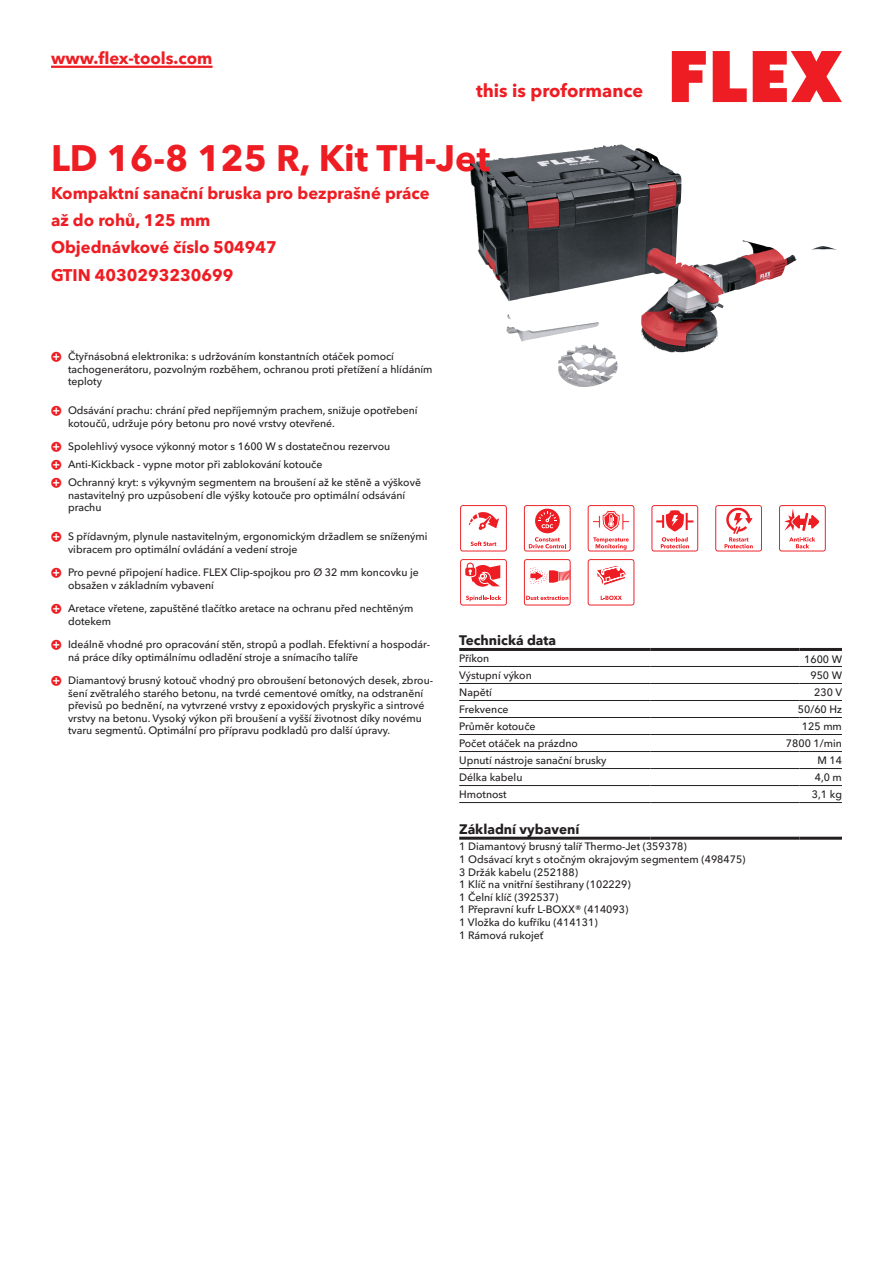
<style>
.page{position:relative;width:893px;height:1263px;background:#fff}
.page>*{position:absolute;margin:0;border:0;box-sizing:border-box;transform-origin:0 0}
.CB_AF_Product-name{font:700 36px "Avenir Next W1 G";color:#ee1d23}
.t1{font:700 18px "Avenir Next W1 G";color:#ee1d23}
.CB_AF_Product-short{font:700 16.5px/27px "Avenir Next W1 G";color:#ee1d23}
.CB_AF_Order-number{font:700 16.5px "Avenir Next W1 G";color:#ee1d23}
.CB_AF_Table-headline{font:700 13.5px "Avenir Next W1 G";color:#231f20}
.CB_AF_Table-specific{font:500 10.5px/12.6px "Avenir Next W1 G";color:#231f20}
</style>
<div class="page">
<svg style="left:672px;top:51px;width:34px;height:51px"></svg>
<svg style="left:713px;top:51px;width:34px;height:51px"></svg>
<svg style="left:753px;top:51px;width:89px;height:51px"></svg>
<hr style="left:51px;top:66px;width:162px;height:2px;background:#ee1d23">
<img style="left:469px;top:144px;width:198px;height:187px">
<hr style="left:459px;top:666px;width:192px;height:1px;background:#231f20">
<hr style="left:651px;top:666px;width:148px;height:1px;background:#231f20">
<hr style="left:799px;top:666px;width:43px;height:1px;background:#231f20">
<hr style="left:459px;top:683px;width:192px;height:1px;background:#231f20">
<hr style="left:651px;top:683px;width:148px;height:1px;background:#231f20">
<hr style="left:799px;top:683px;width:43px;height:1px;background:#231f20">
<hr style="left:459px;top:700px;width:192px;height:1px;background:#231f20">
<hr style="left:651px;top:700px;width:148px;height:1px;background:#231f20">
<hr style="left:799px;top:700px;width:43px;height:1px;background:#231f20">
<hr style="left:459px;top:717px;width:192px;height:1px;background:#231f20">
<hr style="left:651px;top:717px;width:148px;height:1px;background:#231f20">
<hr style="left:799px;top:717px;width:43px;height:1px;background:#231f20">
<hr style="left:459px;top:734px;width:192px;height:1px;background:#231f20">
<hr style="left:651px;top:734px;width:148px;height:1px;background:#231f20">
<hr style="left:799px;top:734px;width:43px;height:1px;background:#231f20">
<hr style="left:459px;top:751px;width:192px;height:1px;background:#231f20">
<hr style="left:651px;top:751px;width:148px;height:1px;background:#231f20">
<hr style="left:799px;top:751px;width:43px;height:1px;background:#231f20">
<hr style="left:459px;top:768px;width:192px;height:1px;background:#231f20">
<hr style="left:651px;top:768px;width:148px;height:1px;background:#231f20">
<hr style="left:799px;top:768px;width:43px;height:1px;background:#231f20">
<hr style="left:459px;top:785px;width:192px;height:1px;background:#231f20">
<hr style="left:651px;top:785px;width:148px;height:1px;background:#231f20">
<hr style="left:799px;top:785px;width:43px;height:1px;background:#231f20">
<hr style="left:459px;top:802px;width:192px;height:1px;background:#231f20">
<hr style="left:651px;top:802px;width:148px;height:1px;background:#231f20">
<hr style="left:799px;top:802px;width:43px;height:1px;background:#231f20">
<hr style="left:459px;top:648px;width:192px;height:3px;background:#231f20">
<hr style="left:651px;top:648px;width:148px;height:3px;background:#231f20">
<hr style="left:799px;top:648px;width:43px;height:3px;background:#231f20">
<hr style="left:459px;top:837px;width:192px;height:3px;background:#231f20">
<hr style="left:651px;top:837px;width:148px;height:3px;background:#231f20">
<hr style="left:799px;top:837px;width:43px;height:3px;background:#231f20">
<svg style="left:460px;top:505px;width:47px;height:46px"></svg>
<svg style="left:524px;top:505px;width:47px;height:46px"></svg>
<svg style="left:588px;top:505px;width:46px;height:46px"></svg>
<svg style="left:651px;top:505px;width:47px;height:46px"></svg>
<svg style="left:715px;top:505px;width:47px;height:46px"></svg>
<svg style="left:779px;top:505px;width:47px;height:46px"></svg>
<svg style="left:460px;top:559px;width:47px;height:46px"></svg>
<svg style="left:524px;top:559px;width:47px;height:46px"></svg>
<svg style="left:588px;top:559px;width:46px;height:46px"></svg>
<h3 class="CB_AF_Product-short" style="left:51px;top:43px;width:163px">www.flex-tools.com</h3>
<h2 class="t1" style="left:476px;top:77px;width:169px">this is proformance</h2>
<p class="CB_AF_Product-name" style="left:51px;top:130px;width:441px">LD 16-8 125 R, Kit TH-Jet</p>
<p class="CB_AF_Product-short" style="left:51px;top:178px;width:380px">Kompaktní sanační bruska pro bezprašné práce až do rohů, 125 mm</p>
<p class="CB_AF_Order-number" style="left:51px;top:234px;width:227px">Objednávkové číslo 504947</p>
<p class="CB_AF_Order-number" style="left:51px;top:262px;width:184px">GTIN 4030293230699</p>
<p class="CB_AF_Table-specific" style="left:68px;top:349px;width:366px">Čtyřnásobná elektronika: s udržováním konstantních otáček pomocí tachogenerátoru, pozvolným rozběhem, ochranou proti přetížení a hlídáním teploty</p>
<p class="CB_AF_Table-specific" style="left:68px;top:403px;width:351px">Odsávání prachu: chrání před nepříjemným prachem, snižuje opotřebení kotoučů, udržuje póry betonu pro nové vrstvy otevřené.</p>
<p class="CB_AF_Table-specific" style="left:68px;top:439px;width:324px">Spolehlivý vysoce výkonný motor s 1600 W s dostatečnou rezervou</p>
<p class="CB_AF_Table-specific" style="left:68px;top:457px;width:256px">Anti-Kickback - vypne motor při zablokování kotouče</p>
<p class="CB_AF_Table-specific" style="left:68px;top:475px;width:354px">Ochranný kryt: s výkyvným segmentem na broušení až ke stěně a výškově nastavitelný pro uzpůsobení dle výšky kotouče pro optimální odsávání prachu</p>
<p class="CB_AF_Table-specific" style="left:68px;top:529px;width:361px">S přídavným, plynule nastavitelným, ergonomickým držadlem se sníženými vibracem pro optimální ovládání a vedení stroje</p>
<p class="CB_AF_Table-specific" style="left:68px;top:565px;width:352px">Pro pevné připojení hadice. FLEX Clip-spojkou pro Ø 32 mm koncovku je obsažen v základním vybavení</p>
<p class="CB_AF_Table-specific" style="left:68px;top:601px;width:347px">Aretace vřetene, zapuštěné tlačítko aretace na ochranu před nechtěným dotekem</p>
<p class="CB_AF_Table-specific" style="left:68px;top:637px;width:364px">Ideálně vhodné pro opracování stěn, stropů a podlah. Efektivní a hospodár&shy;ná práce díky optimálnímu odladění stroje a snímacího talíře</p>
<p class="CB_AF_Table-specific" style="left:68px;top:673px;width:367px">Diamantový brusný kotouč vhodný pro obroušení betonových desek, zbrou&shy;šení zvětralého starého betonu, na tvrdé cementové omítky, na odstranění převisů po bednění, na vytvrzené vrstvy z epoxidových pryskyřic a sintrové vrstvy na betonu. Vysoký výkon při broušení a vyšší životnost díky novému tvaru segmentů. Optimální pro přípravu podkladů pro další úpravy.</p>
<p class="CB_AF_Table-headline" style="left:459px;top:630px;width:98px">Technická data</p>
<p class="CB_AF_Table-specific" style="left:459px;top:651px;width:32px">Příkon</p>
<p class="CB_AF_Table-specific" style="left:804px;top:652px;width:39px">1600 W</p>
<p class="CB_AF_Table-specific" style="left:459px;top:668px;width:74px">Výstupní výkon</p>
<p class="CB_AF_Table-specific" style="left:810px;top:668px;width:33px">950 W</p>
<p class="CB_AF_Table-specific" style="left:459px;top:685px;width:34px">Napětí</p>
<p class="CB_AF_Table-specific" style="left:814px;top:685px;width:29px">230 V</p>
<p class="CB_AF_Table-specific" style="left:459px;top:702px;width:51px">Frekvence</p>
<p class="CB_AF_Table-specific" style="left:798px;top:702px;width:46px">50/60 Hz</p>
<p class="CB_AF_Table-specific" style="left:459px;top:719px;width:78px">Průměr kotouče</p>
<p class="CB_AF_Table-specific" style="left:802px;top:719px;width:41px">125 mm</p>
<p class="CB_AF_Table-specific" style="left:459px;top:736px;width:120px">Počet otáček na prázdno</p>
<p class="CB_AF_Table-specific" style="left:786px;top:736px;width:57px">7800 1/min</p>
<p class="CB_AF_Table-specific" style="left:459px;top:753px;width:149px">Upnutí nástroje sanační brusky</p>
<p class="CB_AF_Table-specific" style="left:817px;top:753px;width:26px">M 14</p>
<p class="CB_AF_Table-specific" style="left:459px;top:770px;width:65px">Délka kabelu</p>
<p class="CB_AF_Table-specific" style="left:815px;top:770px;width:29px">4,0 m</p>
<p class="CB_AF_Table-specific" style="left:459px;top:787px;width:49px">Hmotnost</p>
<p class="CB_AF_Table-specific" style="left:812px;top:787px;width:32px">3,1 kg</p>
<p class="CB_AF_Table-headline" style="left:459px;top:818px;width:122px">Základní vybavení</p>
<p class="CB_AF_Table-specific" style="left:459px;top:839px;width:288px">1 Diamantový brusný talíř Thermo-Jet (359378)<br>1 Odsávací kryt s otočným okrajovým segmentem (498475)<br>3 Držák kabelu (252188)<br>1 Klíč na vnitřní šestihrany (102229)<br>1 Čelní klíč (392537)<br>1 Přepravní kufr L-BOXX® (414093)<br>1 Vložka do kufříku (414131)<br>1 Rámová rukojeť</p>
</div>
